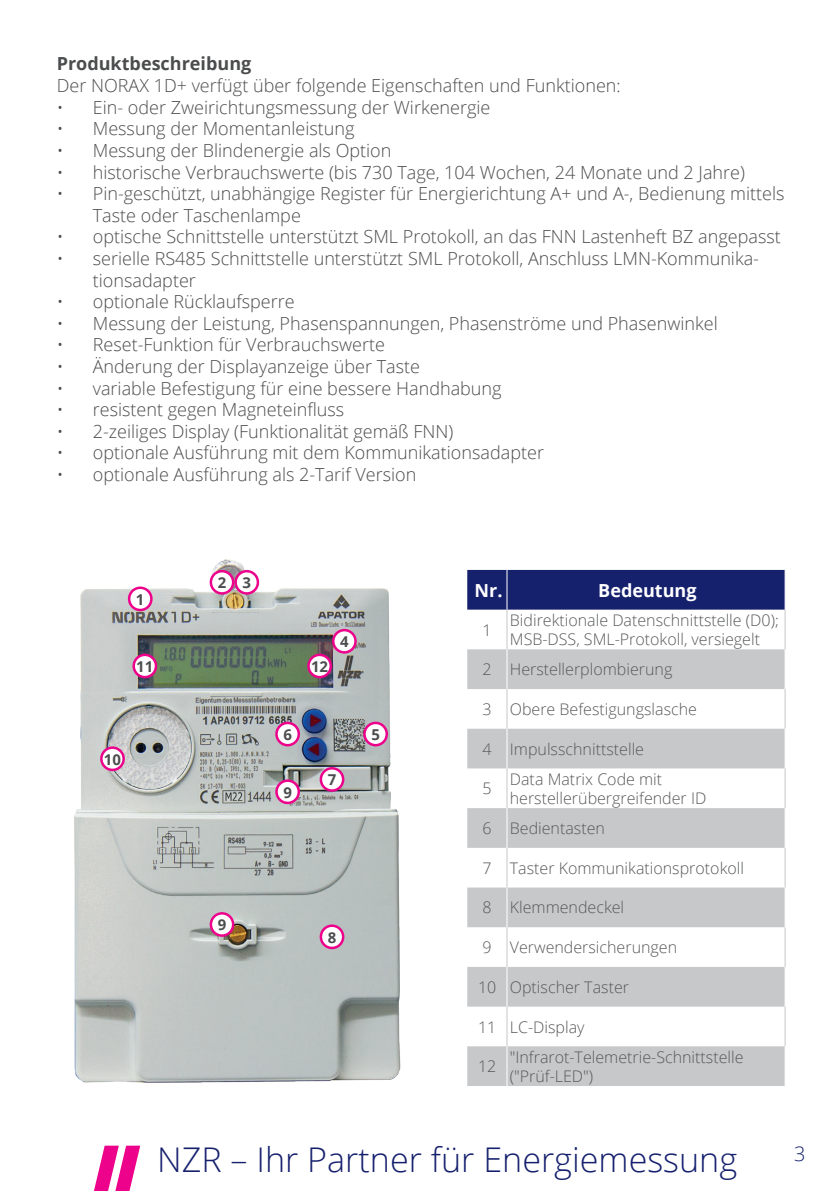
<style>
.page{position:relative;width:840px;height:1191px;background:#fff}
.page>*{position:absolute;margin:0;border:0;box-sizing:border-box;transform-origin:0 0}
.t1{font:300 34px "Open Sans";color:#16216e}
.t2{font:300 19.8px "Open Sans";color:#16216e}
.t3{font:300 18px/21.6px "Open Sans";color:#4b4c4d}
.t4{font:700 18px "Open Sans";color:#4b4c4d}
.t5{font:700 18px "Open Sans";color:#fff}
.t6{font:300 16px/19.2px "Open Sans";color:#57585a}
.t7{font:700 15px "Open Sans";color:#4b4c4d}
</style>
<div class="page">
<svg style="left:94px;top:1145px;width:46px;height:46px"></svg>
<div style="left:467px;top:570px;width:317px;height:39px;background:#16216e"></div>
<svg style="left:467px;top:649px;width:317px;height:437px;fill:#c7c8ca"></svg>
<hr style="left:506px;top:570px;width:1px;height:39px;background:#fff">
<hr style="left:506px;top:609px;width:1px;height:40px;background:#c7c8ca">
<hr style="left:784px;top:609px;width:1px;height:40px;background:#c7c8ca">
<hr style="left:506px;top:689px;width:1px;height:39px;background:#c7c8ca">
<hr style="left:784px;top:689px;width:1px;height:39px;background:#c7c8ca">
<hr style="left:506px;top:768px;width:1px;height:40px;background:#c7c8ca">
<hr style="left:784px;top:768px;width:1px;height:40px;background:#c7c8ca">
<hr style="left:506px;top:848px;width:1px;height:39px;background:#c7c8ca">
<hr style="left:784px;top:848px;width:1px;height:39px;background:#c7c8ca">
<hr style="left:506px;top:927px;width:1px;height:40px;background:#c7c8ca">
<hr style="left:784px;top:927px;width:1px;height:40px;background:#c7c8ca">
<hr style="left:506px;top:1006px;width:1px;height:40px;background:#c7c8ca">
<hr style="left:784px;top:1006px;width:1px;height:40px;background:#c7c8ca">
<hr style="left:506px;top:649px;width:1px;height:40px;background:#fff">
<hr style="left:506px;top:808px;width:1px;height:40px;background:#fff">
<hr style="left:506px;top:728px;width:1px;height:40px;background:#fff">
<hr style="left:506px;top:887px;width:1px;height:40px;background:#fff">
<hr style="left:506px;top:967px;width:1px;height:39px;background:#fff">
<hr style="left:506px;top:1046px;width:1px;height:40px;background:#fff">
<img style="left:74px;top:559px;width:327px;height:524px">
<svg style="left:129px;top:588px;width:22px;height:22px"></svg>
<div style="left:128px;top:586px;width:24px;height:25px;border:2px solid #ed028c;border-radius:50%"></div>
<svg style="left:321px;top:768px;width:22px;height:22px"></svg>
<div style="left:319px;top:767px;width:25px;height:24px;border:2px solid #ed028c;border-radius:50%"></div>
<svg style="left:211px;top:571px;width:22px;height:22px"></svg>
<div style="left:209px;top:570px;width:25px;height:24px;border:2px solid #ed028c;border-radius:50%"></div>
<svg style="left:321px;top:925px;width:22px;height:23px"></svg>
<div style="left:319px;top:924px;width:25px;height:25px;border:2px solid #ed028c;border-radius:50%"></div>
<svg style="left:235px;top:571px;width:23px;height:22px"></svg>
<div style="left:234px;top:570px;width:25px;height:24px;border:2px solid #ed028c;border-radius:50%"></div>
<svg style="left:211px;top:913px;width:22px;height:22px"></svg>
<div style="left:209px;top:912px;width:25px;height:24px;border:2px solid #ed028c;border-radius:50%"></div>
<svg style="left:276px;top:780px;width:22px;height:23px"></svg>
<div style="left:275px;top:779px;width:25px;height:25px;border:2px solid #ed028c;border-radius:50%"></div>
<div style="left:333px;top:630px;width:22px;height:22px;background:#fff;border-radius:50%"></div>
<div style="left:332px;top:629px;width:24px;height:24px;border:2px solid #ed028c;border-radius:50%"></div>
<svg style="left:101px;top:747px;width:23px;height:23px"></svg>
<div style="left:100px;top:746px;width:25px;height:25px;border:2px solid #ed028c;border-radius:50%"></div>
<svg style="left:364px;top:723px;width:22px;height:22px"></svg>
<div style="left:363px;top:721px;width:25px;height:25px;border:2px solid #ed028c;border-radius:50%"></div>
<svg style="left:134px;top:655px;width:22px;height:22px"></svg>
<div style="left:132px;top:653px;width:25px;height:25px;border:2px solid #ed028c;border-radius:50%"></div>
<svg style="left:276px;top:723px;width:22px;height:22px"></svg>
<div style="left:275px;top:721px;width:25px;height:25px;border:2px solid #ed028c;border-radius:50%"></div>
<svg style="left:308px;top:655px;width:22px;height:22px"></svg>
<div style="left:307px;top:653px;width:25px;height:25px;border:2px solid #ed028c;border-radius:50%"></div>
<p class="t4" style="left:57px;top:51px;width:196px">Produktbeschreibung</p>
<p class="t3" style="left:57px;top:74px;width:565px">Der NORAX 1D+ verfügt über folgende Eigenschaften und Funktionen:</p>
<p class="t3" style="left:57px;top:96px;width:435px">• Ein- oder Zweirichtungsmessung der Wirkenergie</p>
<p class="t3" style="left:57px;top:117px;width:299px">• Messung der Momentanleistung</p>
<p class="t3" style="left:57px;top:139px;width:336px">• Messung der Blindenergie als Option</p>
<p class="t3" style="left:57px;top:161px;width:689px">• historische Verbrauchswerte (bis 730 Tage, 104 Wochen, 24 Monate und 2 Jahre)</p>
<p class="t3" style="left:93px;top:182px;width:692px;text-indent:-36px">• Pin-geschützt, unabhängige Register für Energierichtung A+ und A-, Bedienung mittels<br>Taste oder Taschenlampe</p>
<p class="t3" style="left:57px;top:225px;width:725px">• optische Schnittstelle unterstützt SML Protokoll, an das FNN Lastenheft BZ angepasst</p>
<p class="t3" style="left:93px;top:247px;width:667px;text-indent:-36px">• serielle RS485 Schnittstelle unterstützt SML Protokoll, Anschluss LMN-Kommunika&shy;tionsadapter</p>
<p class="t3" style="left:57px;top:290px;width:239px">• optionale Rücklaufsperre</p>
<p class="t3" style="left:57px;top:312px;width:662px">• Messung der Leistung, Phasenspannungen, Phasenströme und Phasenwinkel</p>
<p class="t3" style="left:57px;top:333px;width:329px">• Reset-Funktion für Verbrauchswerte</p>
<p class="t3" style="left:57px;top:355px;width:364px">• Änderung der Displayanzeige über Taste</p>
<p class="t3" style="left:57px;top:377px;width:446px">• variable Befestigung für eine bessere Handhabung</p>
<p class="t3" style="left:57px;top:398px;width:289px">• resistent gegen Magneteinfluss</p>
<p class="t3" style="left:57px;top:420px;width:398px">• 2-zeiliges Display (Funktionalität gemäß FNN)</p>
<p class="t3" style="left:57px;top:441px;width:488px">• optionale Ausführung mit dem Kommunikationsadapter</p>
<p class="t3" style="left:57px;top:463px;width:361px">• optionale Ausführung als 2-Tarif Version</p>
<p class="t7" style="left:136px;top:588px;width:10px">1</p>
<p class="t7" style="left:136px;top:655px;width:19px">11</p>
<p class="t7" style="left:104px;top:748px;width:19px">10</p>
<p class="t7" style="left:218px;top:572px;width:10px">2</p>
<p class="t7" style="left:242px;top:572px;width:10px">3</p>
<p class="t7" style="left:311px;top:655px;width:19px">12</p>
<p class="t7" style="left:340px;top:631px;width:10px">4</p>
<p class="t7" style="left:283px;top:723px;width:10px">6</p>
<p class="t7" style="left:283px;top:781px;width:10px">9</p>
<p class="t7" style="left:327px;top:769px;width:10px">7</p>
<p class="t7" style="left:371px;top:723px;width:10px">5</p>
<p class="t7" style="left:218px;top:914px;width:10px">9</p>
<p class="t7" style="left:327px;top:926px;width:10px">8</p>
<p class="t5" style="left:474px;top:577px;width:29px">Nr.</p>
<p class="t5" style="left:598px;top:577px;width:100px">Bedeutung</p>
<p class="t6" style="left:482px;top:620px;width:11px">1</p>
<p class="t6" style="left:509px;top:610px;width:270px">Bidirektionale Datenschnittstelle (D0);<br>MSB-DSS, SML-Protokoll, versiegelt</p>
<p class="t6" style="left:482px;top:659px;width:191px">2 Herstellerplombierung</p>
<p class="t6" style="left:482px;top:699px;width:216px">3 Obere Befestigungslasche</p>
<p class="t6" style="left:482px;top:739px;width:163px">4 Impulsschnittstelle</p>
<p class="t6" style="left:482px;top:778px;width:11px">5</p>
<p class="t6" style="left:509px;top:769px;width:198px">Data Matrix Code mit herstellerübergreifender ID</p>
<p class="t6" style="left:482px;top:818px;width:124px">6 Bedientasten</p>
<p class="t6" style="left:482px;top:858px;width:263px">7 Taster Kommunikationsprotokoll</p>
<p class="t6" style="left:482px;top:897px;width:143px">8 Klemmendeckel</p>
<p class="t6" style="left:482px;top:937px;width:196px">9 Verwendersicherungen</p>
<p class="t6" style="left:477px;top:977px;width:152px">10 Optischer Taster</p>
<p class="t6" style="left:477px;top:1016px;width:108px">11 LC-Display</p>
<p class="t6" style="left:477px;top:1056px;width:20px">12</p>
<p class="t6" style="left:509px;top:1046px;width:235px">"Infrarot-Telemetrie-Schnittstelle ("Prüf-LED")</p>
<h1 class="t1" style="left:157px;top:1136px;width:581px">NZR – Ihr Partner für Energiemessung</h1>
<p class="t2" style="left:793px;top:1140px;width:13px">3</p>
</div>
